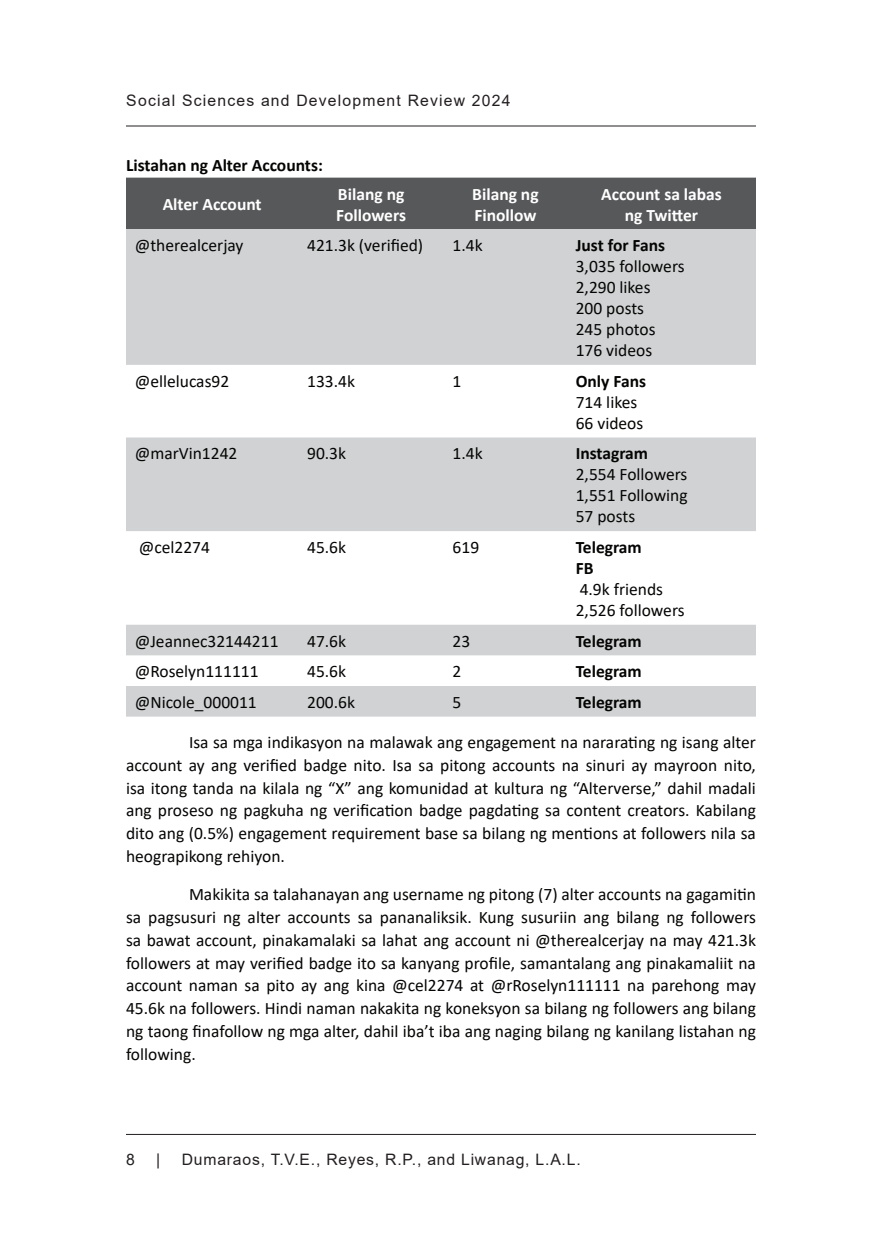
<style>
.page{position:relative;width:882px;height:1260px;background:#fff}
.page>*{position:absolute;margin:0;border:0;box-sizing:border-box;transform-origin:0 0}
.t1{font:17.5px/22.8px "Calibri";color:#040503}
.t2{font:700 17.5px/21px "Calibri";color:#040503}
.t3{font:700 17.5px/21px "Calibri";color:#fff}
.t4{font:15.75px "Arial";letter-spacing:.05em;color:#231f20}
.t5{font:15.75px "Arial";letter-spacing:.075em;color:#231f20}
</style>
<div class="page">
<hr style="left:126px;top:126px;width:630px;height:1px;background:#231f20">
<hr style="left:126px;top:1134px;width:630px;height:1px;background:#231f20">
<div style="left:126px;top:178px;width:630px;height:51px;background:#57585a"></div>
<svg style="left:126px;top:229px;width:630px;height:488px;fill:#d1d2d4"></svg>
<p class="t5" style="left:126px;top:90px;width:386px">Social Sciences and Development Review 2024</p>
<p class="t2" style="left:126px;top:154px;width:198px">Listahan ng Alter Accounts:</p>
<p class="t3" style="left:163px;top:193px;width:101px">Alter Account</p>
<p class="t3" style="left:336px;top:183px;width:71px">Bilang ng<br>Followers</p>
<p class="t3" style="left:472px;top:183px;width:68px">Bilang ng<br>Finollow</p>
<p class="t3" style="left:601px;top:183px;width:122px;text-align:center">Account sa labas ng Twitter</p>
<p class="t1" style="left:135px;top:234px;width:110px">@therealcerjay</p>
<p class="t1" style="left:307px;top:234px;width:118px">421.3k (verified)</p>
<p class="t1" style="left:453px;top:234px;width:32px">1.4k</p>
<p class="t2" style="left:576px;top:235px;width:91px">Just for Fans</p>
<p class="t1" style="left:576px;top:255px;width:110px;line-height:21px">3,035 followers<br>2,290 likes<br>200 posts<br>245 photos<br>176 videos</p>
<p class="t1" style="left:135px;top:369px;width:96px">@ellelucas92</p>
<p class="t1" style="left:307px;top:369px;width:49px">133.4k</p>
<p class="t1" style="left:453px;top:369px;width:10px">1</p>
<p class="t2" style="left:576px;top:370px;width:72px">Only Fans</p>
<p class="t1" style="left:576px;top:391px;width:69px;line-height:21px">714 likes<br>66 videos</p>
<p class="t1" style="left:135px;top:442px;width:104px">@marVin1242</p>
<p class="t1" style="left:307px;top:442px;width:40px">90.3k</p>
<p class="t1" style="left:453px;top:442px;width:32px">1.4k</p>
<p class="t2" style="left:576px;top:443px;width:74px">Instagram</p>
<p class="t1" style="left:576px;top:464px;width:113px;line-height:21px;text-align:justify">2,554 Followers 1,551 Following 57 posts</p>
<p class="t1" style="left:139px;top:535px;width:73px">@cel2274</p>
<p class="t1" style="left:307px;top:535px;width:40px">45.6k</p>
<p class="t1" style="left:453px;top:535px;width:28px">619</p>
<p class="t2" style="left:576px;top:536px;width:68px">Telegram<br>FB</p>
<p class="t1" style="left:576px;top:578px;width:110px;line-height:21px">4.9k friends<br>2,526 followers</p>
<p class="t1" style="left:135px;top:629px;width:145px">@Jeannec32144211</p>
<p class="t1" style="left:307px;top:629px;width:40px">47.6k</p>
<p class="t1" style="left:453px;top:629px;width:19px">23</p>
<p class="t2" style="left:576px;top:630px;width:68px">Telegram</p>
<p class="t1" style="left:135px;top:660px;width:125px">@Roselyn111111</p>
<p class="t1" style="left:307px;top:660px;width:40px">45.6k</p>
<p class="t1" style="left:453px;top:660px;width:10px">2</p>
<p class="t2" style="left:576px;top:661px;width:68px">Telegram</p>
<p class="t1" style="left:135px;top:690px;width:124px">@Nicole_000011</p>
<p class="t1" style="left:307px;top:690px;width:49px">200.6k</p>
<p class="t1" style="left:453px;top:690px;width:10px">5</p>
<p class="t2" style="left:576px;top:691px;width:68px">Telegram</p>
<p class="t1" style="left:126px;top:731px;width:632px;text-align:justify;text-indent:63px">Isa sa mga indikasyon na malawak ang engagement na nararating ng isang alter account ay ang verified badge nito. Isa sa pitong accounts na sinuri ay mayroon nito, isa itong tanda na kilala ng “X” ang komunidad at kultura ng “Alterverse,” dahil madali ang proseso ng pagkuha ng verification badge pagdating sa content creators. Kabilang dito ang (0.5%) engagement requirement base sa bilang ng mentions at followers nila sa heograpikong rehiyon.</p>
<p class="t1" style="left:126px;top:883px;width:632px;text-align:justify;text-indent:63px">Makikita sa talahanayan ang username ng pitong (7) alter accounts na gagamitin sa pagsusuri ng alter accounts sa pananaliksik. Kung susuriin ang bilang ng followers sa bawat account, pinakamalaki sa lahat ang account ni @therealcerjay na may 421.3k followers at may verified badge ito sa kanyang profile, samantalang ang pinakamaliit na account naman sa pito ay ang kina @cel2274 at @rRoselyn111111 na parehong may 45.6k na followers. Hindi naman nakakita ng koneksyon sa bilang ng followers ang bilang ng taong finafollow ng mga alter, dahil iba’t iba ang naging bilang ng kanilang listahan ng following.</p>
<p class="t5" style="left:126px;top:1148px;width:10px">8</p>
<p class="t5" style="left:156px;top:1148px;width:6px">|</p>
<p class="t4" style="left:182px;top:1148px;width:400px">Dumaraos, T.V.E., Reyes, R.P., and Liwanag, L.A.L.</p>
</div>
